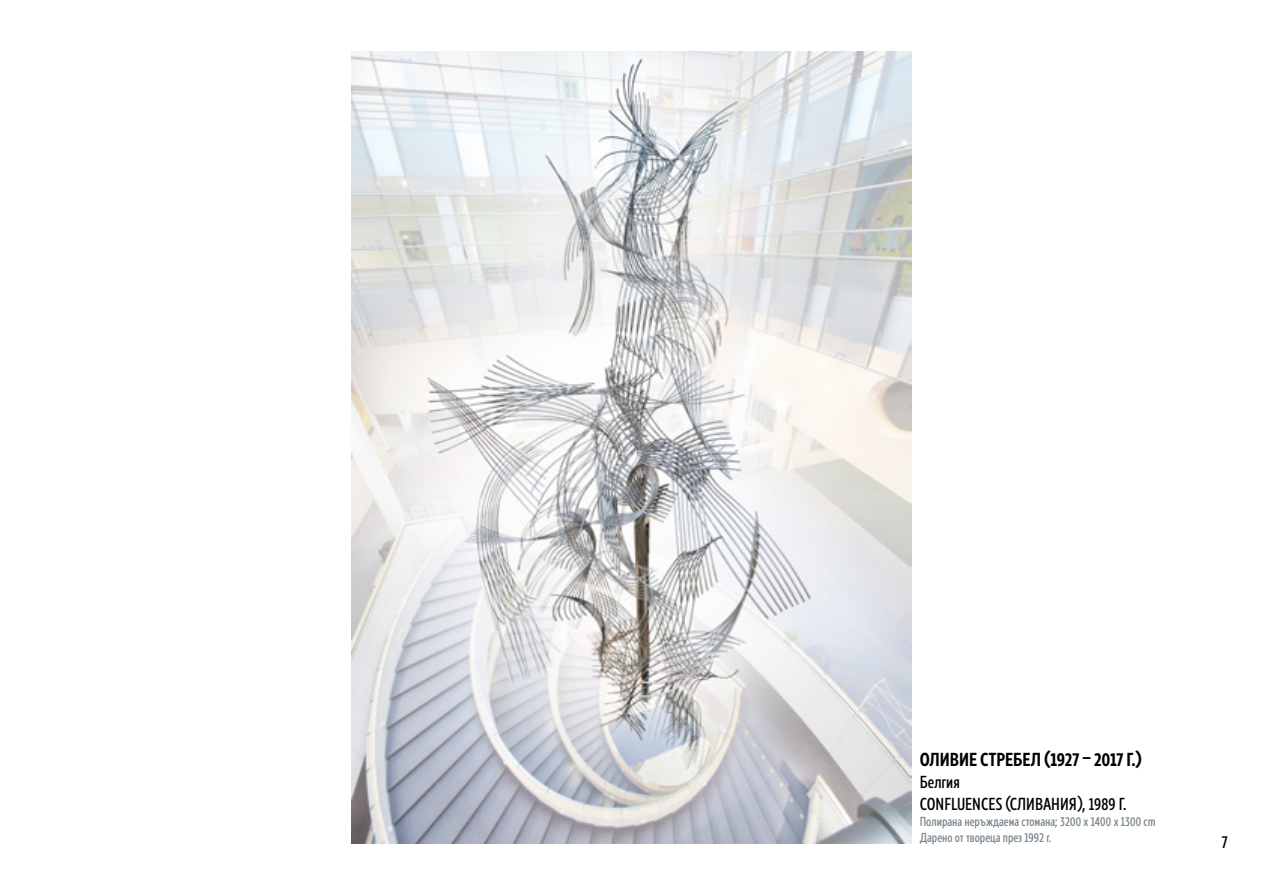
<style>
.page{position:relative;width:1263px;height:893px;background:#fff}
.page>*{position:absolute;margin:0;border:0;box-sizing:border-box;transform-origin:0 0}
.t1{font:700 19.5px "Europea Narrow";letter-spacing:-.005em;color:#000}
.t2{font:500 18px/21.6px "Europea Narrow";color:#000}
.t3{font:500 13.5px/16.2px "Europea Narrow";color:#7a868e}
</style>
<div class="page">
<img style="left:352px;top:51px;width:559px;height:792px">
<h1 class="t1" style="left:920px;top:745px;width:224px">ОЛИВИЕ СТРЕБЕЛ (1927 – 2017 Г.)</h1>
<h2 class="t2" style="left:920px;top:770px;width:209px">Белгия<br>CONFLUENCES (СЛИВАНИЯ), 1989 Г.</h2>
<p class="t3" style="left:920px;top:812px;width:237px">Полирана неръждаема стомана; 3200 x 1400 x 1300 cm<br>Дарено от твореца през 1992 г.</p>
<h2 class="t2" style="left:1221px;top:829px;width:8px">7</h2>
</div>
